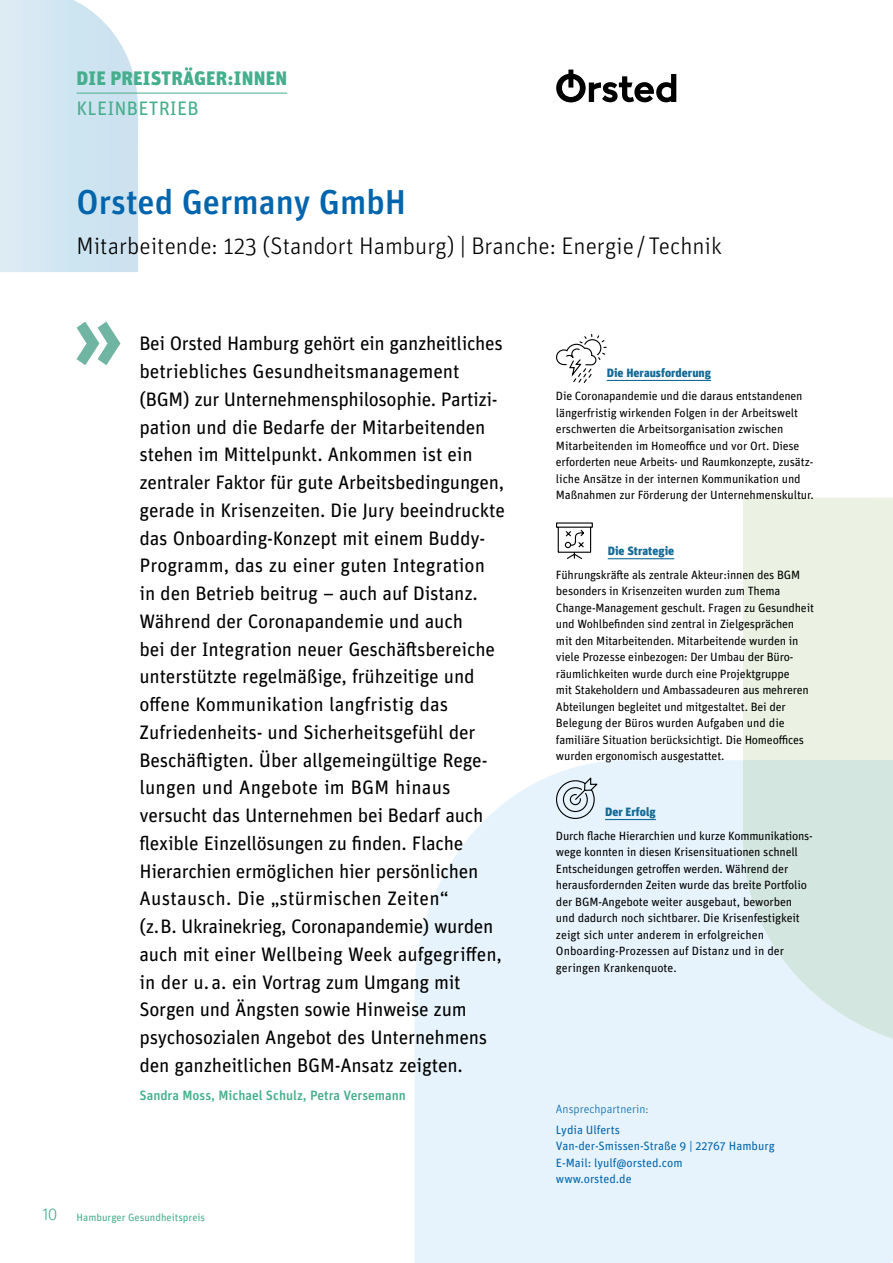
<style>
.page{position:relative;width:893px;height:1263px;background:#fff}
.page>*{position:absolute;margin:0;border:0;box-sizing:border-box;transform-origin:0 0}
.Subheadline{font:500 34.5px "Unit Pro";color:#0065ad}
.Subheadline-2{font:300 24px "Unit Pro";color:#000}
.Fließtext_Preisträger{font:19.5px/27.8px "Unit Pro";letter-spacing:-.01em;color:#000}
.t1{font:900 19.5px "Unit Pro";letter-spacing:.01em;color:#45ae8c}
.t2{font:19.5px "Unit Pro";letter-spacing:.01em;color:#45ae8c}
.t3{font:300 16.5px "Unit Pro";color:#45ae8c}
.Autorennachweis_Text{font:500 13.5px "Unit Pro";color:#45ae8c}
.Fließtext_8{font:12px/16.5px "Unit Pro";letter-spacing:-.015em;color:#000}
.Autorennachweis_Text-2{font:12px "Unit Pro";color:#0065ad}
.Zwischenüberschrift{font:900 12px "Unit Pro";color:#146a96}
.Autorennachweis_Text-3{font:300 12px "Unit Pro";color:#0065ad}
.Subheadline-3{font:10.5px "Unit Pro";color:#45ae8c}
</style>
<div class="page">
<div style="left:415px;top:760px;width:478px;height:503px;background:#e6f3fc"></div>
<svg style="left:743px;top:497px;width:150px;height:555px;background:#e1ede5"></svg>
<svg style="left:0;top:0;width:138px;height:272px;background:#d4e7f1"></svg>
<svg style="left:77px;top:322px;width:43px;height:43px"></svg>
<hr style="left:607px;top:380px;width:104px;height:1px;background:#146a96">
<hr style="left:608px;top:558px;width:66px;height:1px;background:#146a96">
<hr style="left:605px;top:819px;width:51px;height:1px;background:#146a96">
<svg style="left:556px;top:334px;width:51px;height:49px"></svg>
<svg style="left:556px;top:522px;width:37px;height:38px"></svg>
<svg style="left:555px;top:775px;width:45px;height:44px;background:#c4cfd6"></svg>
<svg style="left:556px;top:70px;width:120px;height:32px"></svg>
<hr style="left:77px;top:93px;width:210px;height:1px;background:#45ae8c">
<p class="t1" style="left:77px;top:64px;width:212px">DIE PREISTRÄGER:INNEN</p>
<p class="t2" style="left:77px;top:95px;width:124px">KLEINBETRIEB</p>
<p class="Subheadline" style="left:77px;top:178px;width:331px">Orsted Germany GmbH</p>
<p class="Subheadline-2" style="left:77px;top:230px;width:647px">Mitarbeitende: 123 (Standort Hamburg) | Branche: Energie / Technik</p>
<p class="Fließtext_Preisträger" style="left:139px;top:329px;width:367px">Bei Orsted Hamburg gehört ein ganzheitliches betriebliches Gesundheitsmanagement (BGM) zur Unternehmensphilosophie. Partizi&shy;pation und die Bedarfe der Mitarbeitenden stehen im Mittelpunkt. Ankommen ist ein zentraler Faktor für gute Arbeitsbedingungen, gerade in Krisenzeiten. Die Jury beeindruckte das Onboarding-Konzept mit einem Buddy-Programm, das zu einer guten Integration in den Betrieb beitrug – auch auf Distanz.<br>Während der Coronapandemie und auch<br>bei der Integration neuer Geschäftsbereiche unterstützte regelmäßige, frühzeitige und offene Kommunikation langfristig das Zufriedenheits- und Sicherheitsgefühl der Beschäftigten. Über allgemeingültige Rege&shy;lungen und Angebote im BGM hinaus versucht das Unternehmen bei Bedarf auch flexible Einzellösungen zu finden. Flache Hierarchien ermöglichen hier persönlichen Austausch. Die „stürmischen Zeiten“<br>(z.B. Ukrainekrieg, Coronapandemie) wurden auch mit einer Wellbeing Week aufgegriffen, in der u. a. ein Vortrag zum Umgang mit Sorgen und Ängsten sowie Hinweise zum psychosozialen Angebot des Unternehmens den ganzheitlichen BGM-Ansatz zeigten.</p>
<p class="Autorennachweis_Text" style="left:139px;top:1085px;width:268px">Sandra Moss, Michael Schulz, Petra Versemann</p>
<p class="t3" style="left:43px;top:1204px;width:16px">10</p>
<p class="Subheadline-3" style="left:77px;top:1210px;width:130px">Hamburger Gesundheitspreis</p>
<p class="Zwischenüberschrift" style="left:607px;top:363px;width:106px">Die Herausforderung</p>
<p class="Fließtext_8" style="left:556px;top:387px;width:259px">Die Coronapandemie und die daraus entstandenen längerfristig wirkenden Folgen in der Arbeitswelt erschwerten die Arbeitsorganisation zwischen Mitarbeitenden im Homeoffice und vor Ort. Diese erforderten neue Arbeits- und Raumkonzepte, zusätz&shy;liche Ansätze in der internen Kommunikation und Maßnahmen zur Förderung der Unternehmenskultur.</p>
<p class="Zwischenüberschrift" style="left:608px;top:542px;width:68px">Die Strategie</p>
<p class="Fließtext_8" style="left:556px;top:566px;width:259px">Führungskräfte als zentrale Akteur:innen des BGM besonders in Krisenzeiten wurden zum Thema Change-Management geschult. Fragen zu Gesundheit und Wohlbefinden sind zentral in Zielgesprächen<br>mit den Mitarbeitenden. Mitarbeitende wurden in viele Prozesse einbezogen: Der Umbau der Büro&shy;räumlichkeiten wurde durch eine Projektgruppe<br>mit Stakeholdern und Ambassadeuren aus mehreren Abteilungen begleitet und mitgestaltet. Bei der Belegung der Büros wurden Aufgaben und die familiäre Situation berücksichtigt. Die Homeoffices wurden ergonomisch ausgestattet.</p>
<p class="Zwischenüberschrift" style="left:605px;top:802px;width:52px">Der Erfolg</p>
<p class="Fließtext_8" style="left:556px;top:826px;width:258px">Durch flache Hierarchien und kurze Kommunikations&shy;wege konnten in diesen Krisensituationen schnell Entscheidungen getroffen werden. Während der herausfordernden Zeiten wurde das breite Portfolio der BGM-Angebote weiter ausgebaut, beworben und dadurch noch sichtbarer. Die Krisenfestigkeit zeigt sich unter anderem in erfolgreichen Onboarding-Prozessen auf Distanz und in der geringen Krankenquote.</p>
<p class="Autorennachweis_Text-3" style="left:556px;top:1101px;width:94px">Ansprechpartnerin:</p>
<p class="Autorennachweis_Text-2" style="left:556px;top:1121px;width:65px">Lydia Ulferts</p>
<p class="Autorennachweis_Text-2" style="left:556px;top:1138px;width:220px">Van-der-Smissen-Straße 9 | 22767 Hamburg</p>
<p class="Autorennachweis_Text-2" style="left:556px;top:1154px;width:128px">E-Mail: lyulf@orsted.com</p>
<p class="Autorennachweis_Text-2" style="left:556px;top:1171px;width:77px">www.orsted.de</p>
</div>
